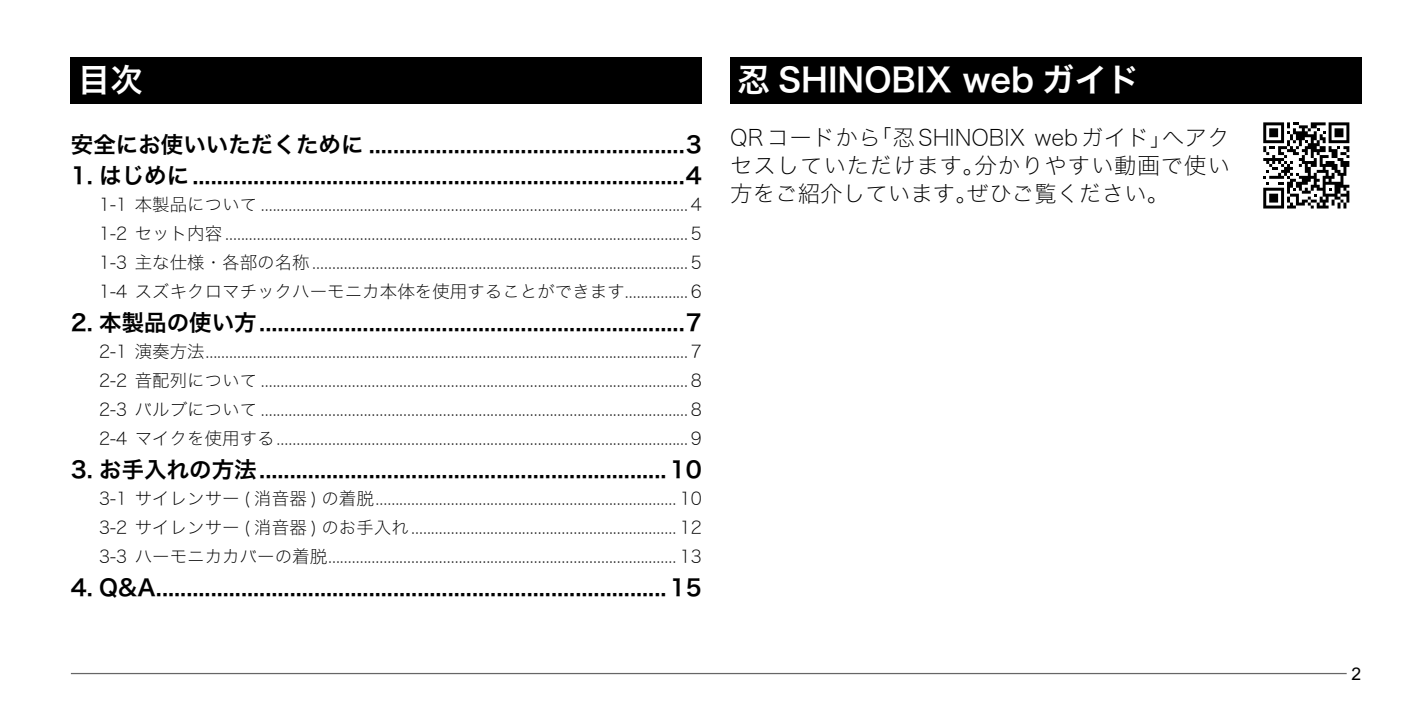
<style>
.page{position:relative;width:1418px;height:709px;background:#fff}
.page>*{position:absolute;margin:0;border:0;box-sizing:border-box;transform-origin:0 0}
.head{font:32.5px "Hira Kaku Std N W6";color:#fff}
.t1{font:22.5px "Hira Kaku Std N W6";color:#000}
.ja_Body{font:22.5px/28px "Hira Kaku Std N W1";letter-spacing:.03em;color:#000;text-align:justify}
.t2{font:17.5px "Hira Kaku Std N W1";color:#000}
.t3{font:17.5px "Arial";color:#000}
</style>
<div class="page">
<hr style="left:71px;top:673px;width:1283px;height:1px;background:#666">
<div style="left:1346px;top:664px;width:15px;height:18px;background:#fff"></div>
<div style="left:71px;top:57px;width:631px;height:46px;background:#000"></div>
<div style="left:730px;top:57px;width:631px;height:46px;background:#000"></div>
<svg style="left:1263px;top:122px;width:86px;height:86px"></svg>
<p class="head" style="left:78px;top:55px;width:66px">目次</p>
<p class="t1" style="left:71px;top:127px;width:632px">安全にお使いいただくために ....................................................3</p>
<p class="t1" style="left:71px;top:158px;width:632px">1. はじめに.................................................................................4</p>
<p class="t2" style="left:99px;top:192px;width:604px">1-1 本製品について ............................................................................................................4</p>
<p class="t2" style="left:99px;top:220px;width:604px">1-2 セット内容 .....................................................................................................................5</p>
<p class="t2" style="left:99px;top:249px;width:604px">1-3 主な仕様・各部の名称...............................................................................................5</p>
<p class="t2" style="left:99px;top:278px;width:604px">1-4 スズキクロマチックハーモニカ本体を使用することができます................6</p>
<p class="t1" style="left:71px;top:305px;width:632px">2. 本製品の使い方......................................................................7</p>
<p class="t2" style="left:99px;top:339px;width:604px">2-1 演奏方法..........................................................................................................................7</p>
<p class="t2" style="left:99px;top:367px;width:604px">2-2 音配列について ............................................................................................................8</p>
<p class="t2" style="left:99px;top:396px;width:604px">2-3 バルブについて ............................................................................................................8</p>
<p class="t2" style="left:99px;top:425px;width:604px">2-4 マイクを使用する........................................................................................................9</p>
<p class="t1" style="left:71px;top:452px;width:632px">3. お手入れの方法................................................................... 10</p>
<p class="t2" style="left:99px;top:486px;width:604px">3-1 サイレンサー ( 消音器 ) の着脱............................................................................ 10</p>
<p class="t2" style="left:99px;top:514px;width:604px">3-2 サイレンサー ( 消音器 ) のお手入れ................................................................... 12</p>
<p class="t2" style="left:99px;top:543px;width:604px">3-3 ハーモニカカバーの着脱........................................................................................ 13</p>
<p class="t1" style="left:71px;top:570px;width:632px">4. Q&amp;A.................................................................................... 15</p>
<p class="head" style="left:737px;top:55px;width:404px">忍 SHINOBIX web ガイド</p>
<p class="ja_Body" style="left:730px;top:122px;width:501px">QRコードから「忍SHINOBIX webガイド」へアクセスしていただけます。分かりやすい動画で使い方をご紹介しています。ぜひご覧ください。</p>
<p class="t3" style="left:1351px;top:661px;width:11px">2</p>
</div>
